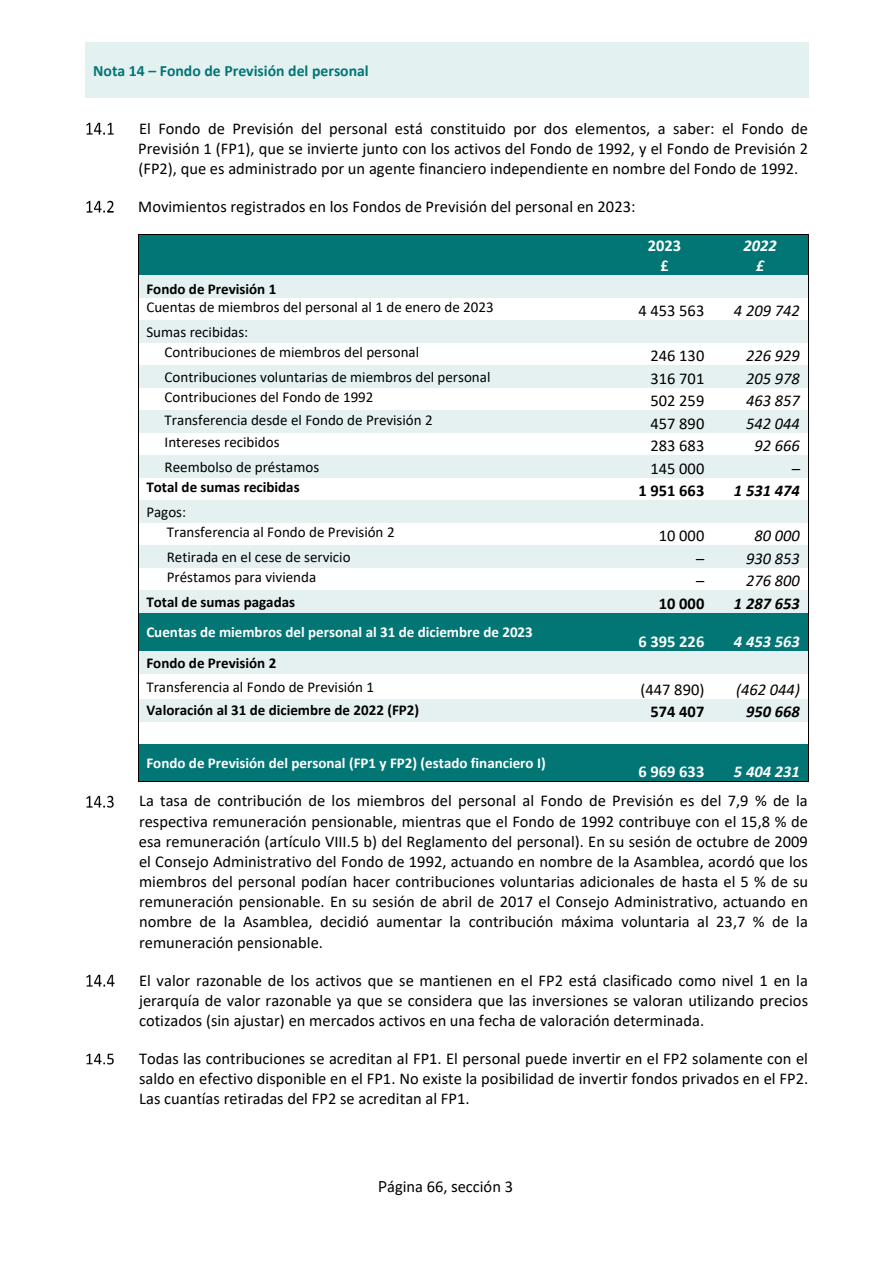
<style>
.page{position:relative;width:893px;height:1263px;background:#fff}
.page>*{position:absolute;margin:0;border:0;box-sizing:border-box;transform-origin:0 0}
.t1{font:16.5px/20.1px "Calibri";color:#000;text-align:justify}
.t2{font:italic 16.5px "Calibri";color:#000}
.t3{font:italic 700 16.5px "Calibri";color:#000}
.t4{font:700 16.5px/20.1px "Calibri";color:#fff;text-align:center}
.t5{font:italic 700 16.5px/20.1px "Calibri";color:#fff;text-align:center}
.t6{font:700 16.5px "Calibri";color:#000}
.t7{font:700 15.75px "Calibri";color:#027675}
.t8{font:15px/20.4px "Calibri";color:#000}
.t9{font:700 15px "Calibri";color:#000}
.t10{font:700 15px "Calibri";color:#fff}
.s1{font-family:"Adobe Clean"}
</style>
<div class="page">
<div style="left:85px;top:43px;width:723px;height:55px;background:#e4f1f1"></div>
<img style="left:86px;top:123px;width:28px;height:11px">
<img style="left:86px;top:201px;width:28px;height:12px">
<div style="left:139px;top:235px;width:478px;height:41px;background:#027675"></div>
<div style="left:617px;top:235px;width:95px;height:41px;background:#027675"></div>
<div style="left:712px;top:235px;width:96px;height:41px;background:#027675"></div>
<hr style="left:138px;top:235px;width:670px;height:1px;background:#000">
<hr style="left:138px;top:235px;width:1px;height:41px;background:#000">
<hr style="left:808px;top:235px;width:1px;height:41px;background:#000">
<div style="left:139px;top:276px;width:478px;height:22px;background:#e5f1f1"></div>
<div style="left:617px;top:276px;width:95px;height:22px;background:#e5f1f1"></div>
<div style="left:712px;top:276px;width:96px;height:22px;background:#e5f1f1"></div>
<div style="left:139px;top:321px;width:478px;height:22px;background:#e5f1f1"></div>
<div style="left:617px;top:321px;width:95px;height:22px;background:#e5f1f1"></div>
<div style="left:712px;top:321px;width:96px;height:22px;background:#e5f1f1"></div>
<div style="left:139px;top:366px;width:478px;height:22px;background:#e5f1f1"></div>
<div style="left:617px;top:366px;width:95px;height:22px;background:#e5f1f1"></div>
<div style="left:712px;top:366px;width:96px;height:22px;background:#e5f1f1"></div>
<div style="left:139px;top:411px;width:478px;height:22px;background:#e5f1f1"></div>
<div style="left:617px;top:411px;width:95px;height:22px;background:#e5f1f1"></div>
<div style="left:712px;top:411px;width:96px;height:22px;background:#e5f1f1"></div>
<div style="left:139px;top:456px;width:478px;height:22px;background:#e5f1f1"></div>
<div style="left:617px;top:456px;width:95px;height:22px;background:#e5f1f1"></div>
<div style="left:712px;top:456px;width:96px;height:22px;background:#e5f1f1"></div>
<div style="left:139px;top:501px;width:478px;height:22px;background:#e5f1f1"></div>
<div style="left:617px;top:501px;width:95px;height:22px;background:#e5f1f1"></div>
<div style="left:712px;top:501px;width:96px;height:22px;background:#e5f1f1"></div>
<div style="left:139px;top:546px;width:478px;height:22px;background:#e5f1f1"></div>
<div style="left:617px;top:546px;width:95px;height:22px;background:#e5f1f1"></div>
<div style="left:712px;top:546px;width:96px;height:22px;background:#e5f1f1"></div>
<div style="left:139px;top:591px;width:478px;height:22px;background:#e5f1f1"></div>
<div style="left:617px;top:591px;width:95px;height:22px;background:#e5f1f1"></div>
<div style="left:712px;top:591px;width:96px;height:22px;background:#e5f1f1"></div>
<svg style="left:138px;top:276px;width:1px;height:337px"></svg>
<svg style="left:808px;top:276px;width:1px;height:337px"></svg>
<div style="left:139px;top:613px;width:478px;height:39px;background:#027675"></div>
<div style="left:617px;top:613px;width:95px;height:39px;background:#027675"></div>
<div style="left:712px;top:613px;width:96px;height:39px;background:#027675"></div>
<hr style="left:138px;top:613px;width:1px;height:39px;background:#000">
<hr style="left:808px;top:613px;width:1px;height:39px;background:#000">
<div style="left:139px;top:652px;width:478px;height:22px;background:#e5f1f1"></div>
<div style="left:617px;top:652px;width:95px;height:22px;background:#e5f1f1"></div>
<div style="left:712px;top:652px;width:96px;height:22px;background:#e5f1f1"></div>
<div style="left:139px;top:699px;width:478px;height:23px;background:#e5f1f1"></div>
<div style="left:617px;top:699px;width:95px;height:23px;background:#e5f1f1"></div>
<div style="left:712px;top:699px;width:96px;height:23px;background:#e5f1f1"></div>
<svg style="left:138px;top:652px;width:1px;height:92px"></svg>
<svg style="left:808px;top:652px;width:1px;height:92px"></svg>
<div style="left:139px;top:744px;width:478px;height:37px;background:#027675"></div>
<div style="left:617px;top:744px;width:95px;height:37px;background:#027675"></div>
<div style="left:712px;top:744px;width:96px;height:37px;background:#027675"></div>
<hr style="left:138px;top:744px;width:1px;height:38px;background:#000">
<hr style="left:138px;top:781px;width:479px;height:1px;background:#000">
<hr style="left:616px;top:781px;width:96px;height:1px;background:#000">
<hr style="left:711px;top:781px;width:97px;height:1px;background:#000">
<hr style="left:808px;top:744px;width:1px;height:38px;background:#000">
<img style="left:86px;top:795px;width:28px;height:12px">
<img style="left:86px;top:975px;width:28px;height:11px">
<img style="left:86px;top:1053px;width:28px;height:12px">
<p class="t7" style="left:93px;top:64px;width:277px">Nota 14 – Fondo de Previsión del personal</p>
<p class="t1" style="left:138px;top:120px;width:671px">El Fondo de Previsión del personal está constituido por dos elementos, a saber: el Fondo de Previsión 1 (FP1), que se invierte junto con los activos del Fondo de 1992, y el Fondo de Previsión 2 (FP2), que es administrado por un agente financiero independiente en nombre del Fondo de 1992.</p>
<p class="t1" style="left:138px;top:198px;width:499px">Movimientos registrados en los Fondos de Previsión del personal en 2023:</p>
<p class="t4" style="left:648px;top:237px;width:35px">2023 £</p>
<p class="t5" style="left:743px;top:237px;width:35px">2022 £</p>
<p class="t9" style="left:146px;top:283px;width:132px">Fondo de Previsión 1</p>
<p class="t8" style="left:146px;top:298px;width:349px">Cuentas de miembros del personal al 1 de enero de 2023</p>
<p class="t1" style="left:638px;top:302px;width:67px">4 453 563</p>
<p class="t2" style="left:734px;top:304px;width:67px">4 209 742</p>
<p class="t8" style="left:165px;top:323px;width:256px;text-indent:-18px">Sumas recibidas:<br>Contribuciones de miembros del personal</p>
<p class="t1" style="left:650px;top:347px;width:55px">246 130</p>
<p class="t2" style="left:746px;top:349px;width:55px">226 929</p>
<p class="t8" style="left:165px;top:368px;width:327px">Contribuciones voluntarias de miembros del personal</p>
<p class="t1" style="left:650px;top:369px;width:55px">316 701</p>
<p class="t2" style="left:746px;top:371px;width:55px">205 978</p>
<p class="t8" style="left:165px;top:388px;width:210px">Contribuciones del Fondo de 1992</p>
<p class="t1" style="left:650px;top:392px;width:55px">502 259</p>
<p class="t2" style="left:746px;top:394px;width:55px">463 857</p>
<p class="t8" style="left:165px;top:411px;width:270px">Transferencia desde el Fondo de Previsión 2</p>
<p class="t1" style="left:650px;top:414px;width:55px">457 890</p>
<p class="t2" style="left:746px;top:416px;width:55px">542 044</p>
<p class="t8" style="left:165px;top:433px;width:116px">Intereses recibidos</p>
<p class="t1" style="left:650px;top:437px;width:55px">283 683</p>
<p class="t2" style="left:754px;top:439px;width:47px">92 666</p>
<p class="t8" style="left:165px;top:458px;width:156px">Reembolso de préstamos</p>
<p class="t1" style="left:650px;top:459px;width:55px">145 000</p>
<p class="t2" style="left:792px;top:461px;width:10px">–</p>
<p class="t9" style="left:146px;top:481px;width:155px">Total de sumas recibidas</p>
<p class="t6" style="left:638px;top:484px;width:67px">1 951 663</p>
<p class="t3" style="left:734px;top:484px;width:67px">1 531 474</p>
<p class="t8" style="left:167px;top:503px;width:229px;text-indent:-20px">Pagos:<br>Transferencia al Fondo de Previsión 2</p>
<p class="t1" style="left:659px;top:527px;width:47px">10 000</p>
<p class="t2" style="left:754px;top:529px;width:47px">80 000</p>
<p class="t8" style="left:167px;top:548px;width:185px">Retirada en el cese de servicio</p>
<p class="t1" style="left:696px;top:549px;width:10px">–</p>
<p class="t2" style="left:746px;top:551px;width:55px">930 853</p>
<p class="t8" style="left:167px;top:568px;width:151px">Préstamos para vivienda</p>
<p class="t1" style="left:696px;top:572px;width:10px">–</p>
<p class="t2" style="left:746px;top:574px;width:55px">276 800</p>
<p class="t9" style="left:146px;top:596px;width:150px">Total de sumas pagadas</p>
<p class="t6" style="left:659px;top:596px;width:47px">10 000</p>
<p class="t3" style="left:734px;top:596px;width:67px">1 287 653</p>
<p class="t10" style="left:146px;top:626px;width:388px">Cuentas de miembros del personal al 31 de diciembre de 2023</p>
<p class="t4" style="left:638px;top:633px;width:67px">6 395 226</p>
<p class="t5" style="left:734px;top:633px;width:67px">4 453 563</p>
<p class="t9" style="left:146px;top:657px;width:132px">Fondo de Previsión 2</p>
<p class="t8" style="left:146px;top:678px;width:229px">Transferencia al Fondo de Previsión 1</p>
<p class="t1" style="left:640px;top:681px;width:65px">(447 890)</p>
<p class="t2" style="left:736px;top:682px;width:65px">(462 044)</p>
<p class="t9" style="left:146px;top:704px;width:274px">Valoración al 31 de diciembre de 2022 (FP2)</p>
<p class="t6" style="left:650px;top:705px;width:55px">574 407</p>
<p class="t3" style="left:746px;top:705px;width:55px">950 668</p>
<p class="t10" style="left:146px;top:756px;width:401px">Fondo de Previsión del personal (FP1 y FP2) (estado financiero I)</p>
<p class="t4" style="left:638px;top:762px;width:67px">6 969 633</p>
<p class="t5" style="left:734px;top:762px;width:67px">5 404 231</p>
<p class="t1" style="left:139px;top:792px;width:671px">La tasa de contribución de los miembros del personal al Fondo de Previsión es del 7,9 % de la respectiva remuneración pensionable, mientras que el Fondo de 1992 contribuye con el 15,8 % de esa remuneración (artículo VIII.5 b) del Reglamento del personal). En su sesión de octubre de 2009 el Consejo Administrativo del Fondo de 1992, actuando en nombre de la Asamblea, acordó que los miembros del personal podían hacer contribuciones voluntarias adicionales de hasta el 5 % de su remuneración pensionable. En su sesión de abril de 2017 el Consejo Administrativo, actuando en nombre de la Asamblea, decidió aumentar la contribución máxima voluntaria al 23,7 % de la remuneración pensionable.</p>
<p class="t1" style="left:139px;top:971px;width:670px">El valor razonable de los activos que se mantienen en el FP2 está clasificado como nivel 1 en la jerarquía de valor razonable ya que se considera que las inversiones se valoran utilizando precios cotizados (sin ajustar) en mercados activos en una fecha de valoración determinada.</p>
<p class="t1" style="left:139px;top:1050px;width:671px">Todas las contribuciones se acreditan al FP1. El personal puede invertir en el FP2 solamente con el saldo en efectivo disponible en el FP1. No existe la posibilidad de invertir fondos privados en el FP2.<br>Las cuantías retiradas del FP2 se acreditan al FP1.</p>
<p class="t1" style="left:378px;top:1178px;width:136px"><span class="s1">P</span>ágina 66, <span class="s1">s</span>ección 3</p>
</div>
